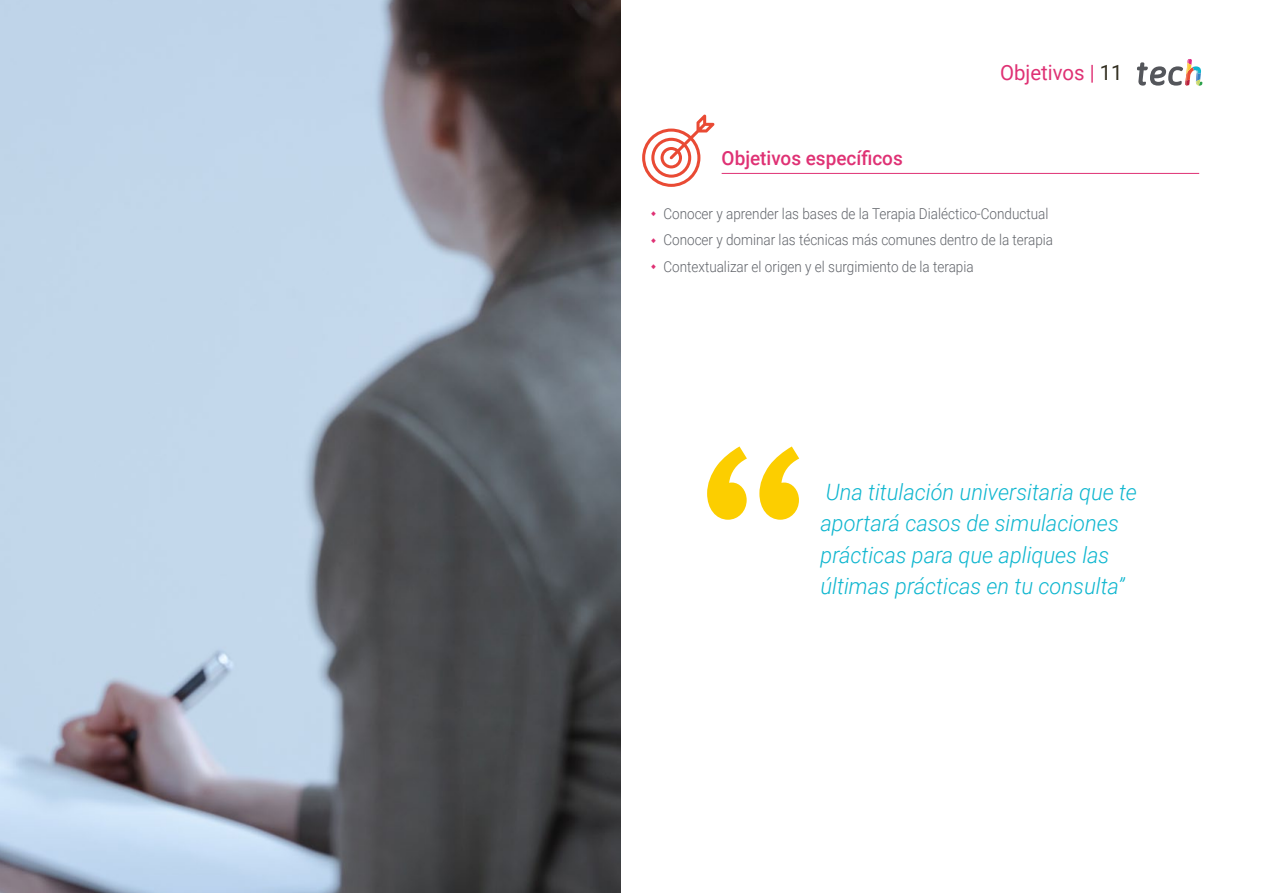
<style>
.page{position:relative;width:1263px;height:893px;background:#fff}
.page>*{position:absolute;margin:0;border:0;box-sizing:border-box;transform-origin:0 0}
.t1{font:italic 300 22.5px/31.5px "Roboto";color:#0fb6cf}
.t2{font:21px "Roboto";color:#df3174}
.t3{font:500 19.5px "Roboto";color:#df3174}
.t4{font:300 15px/26.7px "Roboto";color:#61646a;scale:.9 1}
.s1{color:#312e20}
</style>
<div class="page">
<hr style="left:722px;top:173px;width:477px;height:1px;background:#df3174">
<svg style="left:642px;top:114px;width:72px;height:73px"></svg>
<img style="left:0;top:0;width:621px;height:893px">
<svg style="left:707px;top:446px;width:92px;height:74px"></svg>
<svg style="left:1137px;top:59px;width:65px;height:27px"></svg>
<h3 class="t3" style="left:722px;top:144px;width:183px">Objetivos específicos</h3>
<h2 class="t2" style="left:1000px;top:57px;width:124px">Objetivos | <span class="s1">11</span></h2>
<p class="t4" style="left:663px;top:199px;width:435px">Conocer y aprender las bases de la Terapia Dialéctico-Conductual<br>Conocer y dominar las técnicas más comunes dentro de la terapia<br>Contextualizar el origen y el surgimiento de la terapia</p>
<h1 class="t1" style="left:820px;top:475px;width:318px">Una titulación universitaria que te aportará casos de simulaciones prácticas para que apliques las últimas prácticas en tu consulta”</h1>
</div>
